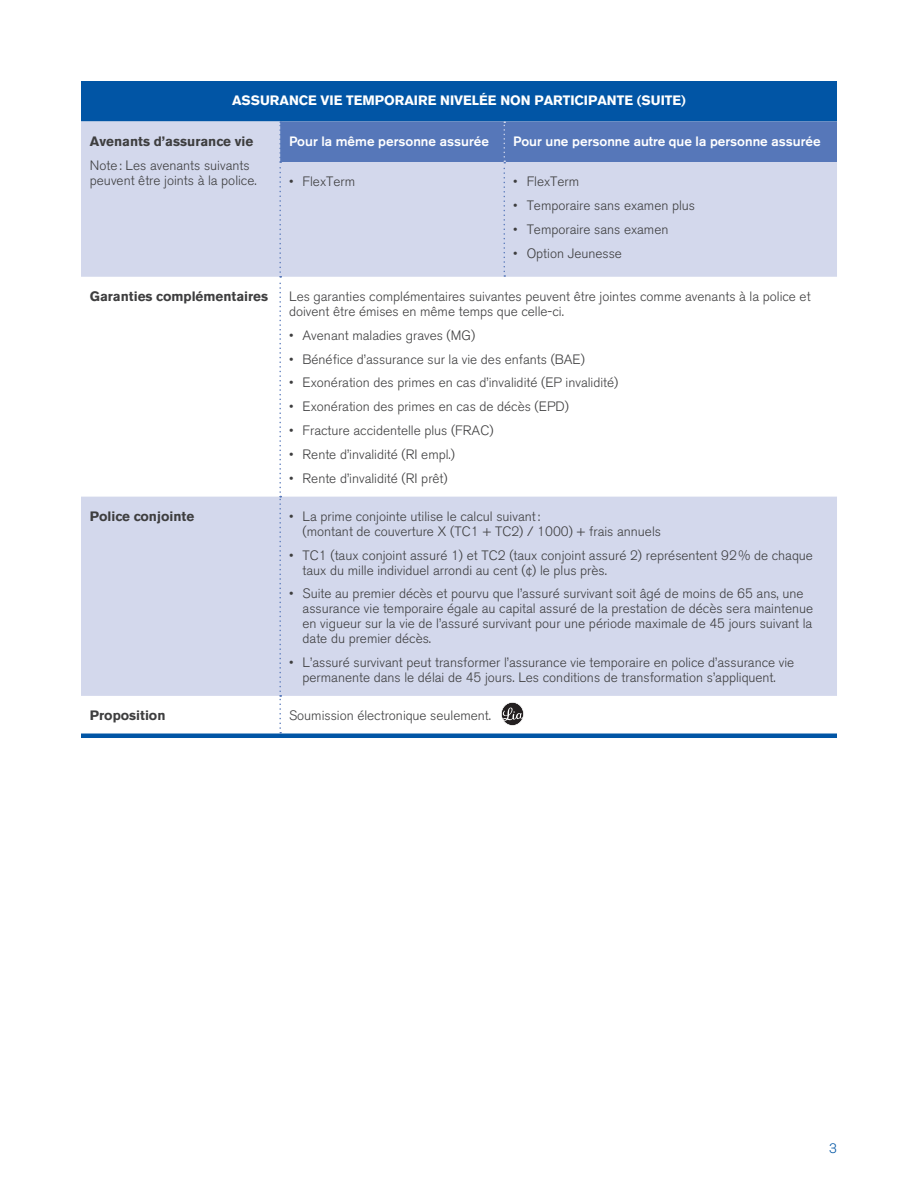
<style>
.page{position:relative;width:918px;height:1188px;background:#fff}
.page>*{position:absolute;margin:0;border:0;box-sizing:border-box;transform-origin:0 0}
.t1{font:300 13.5px/15px "Akzidenz Grotesk BE";color:#3e3e3f}
.t2{font:700 13.5px "Akzidenz Grotesk BE";color:#3e3e3f}
.t3{font:500 13.5px "Akzidenz Grotesk BE";color:#fff}
.t4{font:700 13.5px "Akzidenz Grotesk BE";color:#fff}
.t5{font:300 13.5px "Akzidenz Grotesk BE";color:#0155a5}
</style>
<div class="page">
<svg style="left:81px;top:81px;width:756px;height:657px;fill:#0155a5"></svg>
<svg style="left:81px;top:122px;width:198px;height:574px;fill:#d3d8ec"></svg>
<svg style="left:279px;top:122px;width:558px;height:612px"></svg>
<p class="t4" style="left:232px;top:93px;width:456px">ASSURANCE VIE TEMPORAIRE NIVELÉE NON PARTICIPANTE (SUITE)</p>
<p class="t2" style="left:90px;top:133px;width:165px">Avenants d’assurance vie</p>
<p class="t1" style="left:90px;top:158px;width:167px">Note: Les avenants suivants peuvent être joints à la police.</p>
<p class="t3" style="left:289px;top:133px;width:201px">Pour la même personne assurée</p>
<p class="t3" style="left:513px;top:133px;width:309px">Pour une personne autre que la personne assurée</p>
<p class="t1" style="left:289px;top:174px;width:68px">• FlexTerm</p>
<p class="t1" style="left:513px;top:174px;width:68px">• FlexTerm</p>
<p class="t1" style="left:513px;top:198px;width:183px">• Temporaire sans examen plus</p>
<p class="t1" style="left:513px;top:222px;width:157px">• Temporaire sans examen</p>
<p class="t1" style="left:513px;top:246px;width:110px">• Option Jeunesse</p>
<p class="t2" style="left:90px;top:288px;width:180px">Garanties complémentaires</p>
<p class="t1" style="left:289px;top:289px;width:523px">Les garanties complémentaires suivantes peuvent être jointes comme avenants à la police et doivent être émises en même temps que celle-ci.</p>
<p class="t1" style="left:289px;top:328px;width:188px">• Avenant maladies graves (MG)</p>
<p class="t1" style="left:289px;top:352px;width:297px">• Bénéfice d’assurance sur la vie des enfants (BAE)</p>
<p class="t1" style="left:289px;top:376px;width:331px">• Exonération des primes en cas d’invalidité (EP invalidité)</p>
<p class="t1" style="left:289px;top:400px;width:281px">• Exonération des primes en cas de décès (EPD)</p>
<p class="t1" style="left:289px;top:423px;width:206px">• Fracture accidentelle plus (FRAC)</p>
<p class="t1" style="left:289px;top:447px;width:167px">• Rente d’invalidité (RI empl.)</p>
<p class="t1" style="left:289px;top:471px;width:160px">• Rente d’invalidité (RI prêt)</p>
<p class="t2" style="left:90px;top:508px;width:106px">Police conjointe</p>
<p class="t1" style="left:303px;top:509px;width:360px;text-indent:-14px">• La prime conjointe utilise le calcul suivant:<br>(montant de couverture X (TC1 + TC2) / 1000) + frais annuels</p>
<p class="t1" style="left:303px;top:548px;width:512px;text-indent:-14px">• TC1 (taux conjoint assuré 1) et TC2 (taux conjoint assuré 2) représentent 92% de chaque taux du mille individuel arrondi au cent (¢) le plus près.</p>
<p class="t1" style="left:303px;top:587px;width:512px;text-indent:-14px">• Suite au premier décès et pourvu que l’assuré survivant soit âgé de moins de 65 ans, une assurance vie temporaire égale au capital assuré de la prestation de décès sera maintenue en vigueur sur la vie de l’assuré survivant pour une période maximale de 45 jours suivant la date du premier décès.</p>
<p class="t1" style="left:289px;top:655px;width:507px;text-align:center">• L’assuré survivant peut transformer l’assurance vie temporaire en police d’assurance vie permanente dans le délai de 45 jours. Les conditions de transformation s’appliquent.</p>
<p class="t2" style="left:90px;top:707px;width:77px">Proposition</p>
<p class="t1" style="left:289px;top:708px;width:202px">Soumission électronique seulement.</p>
<p class="t5" style="left:829px;top:1141px;width:9px">3</p>
</div>
